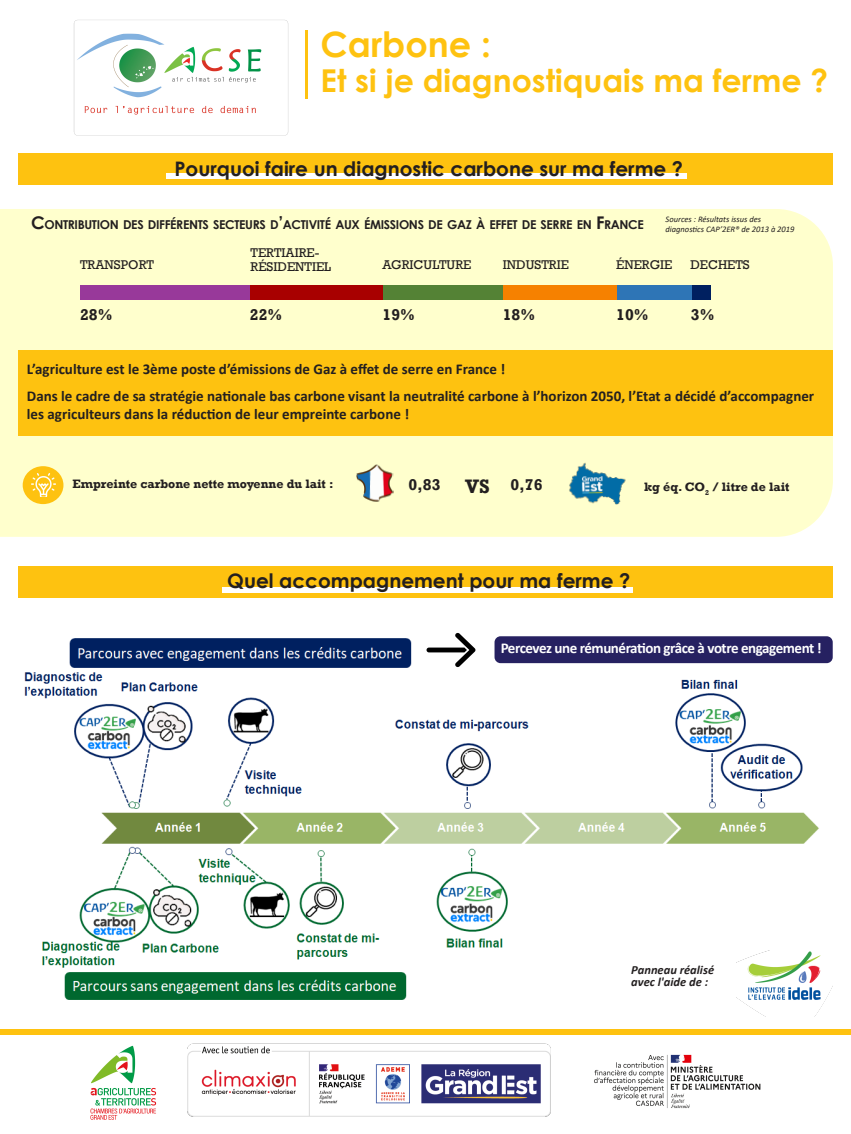
<style>
.page{position:relative;width:851px;height:1134px;background:#fff}
.page>*{position:absolute;margin:0;border:0;box-sizing:border-box;transform-origin:0 0}
.t1{font:700 35px "Century Gothic";color:#fec210}
.t2{font:700 31.5px "Century Gothic";color:#fec210}
.t3{font:700 20px "Century Gothic";color:#231f20}
.t4{font:700 20px "Rockwell";color:#231f20}
.t5{font:700 16px "Rockwell";color:#231f20}
.t6{font:700 15px/18px "Calibri";color:#231f20}
.t7{font:700 15px "Calibri";letter-spacing:-.03em;color:#fff}
.t8{font:13px "Rockwell";color:#231f20}
.t9{font:700 12.5px "Rockwell";color:#231f20}
.t10{font:italic 700 12.5px "Calibri";color:#231f20}
.t11{font:700 12.25px "Century Gothic";letter-spacing:-.03em;color:#231f20}
.t12{font:italic 8.5px "Calibri";color:#231f20}
.s1{font-size:17.5px}
</style>
<div class="page">
<div style="left:0;top:209px;width:832px;height:328px;background:#ffffcd"></div>
<img style="left:90px;top:1045px;width:67px;height:75px">
<img style="left:187px;top:1044px;width:364px;height:72px">
<img style="left:594px;top:1054px;width:167px;height:55px">
<img style="left:73px;top:19px;width:216px;height:117px">
<div style="left:0;top:1029px;width:850px;height:5px;background:#fec210"></div>
<hr style="left:305px;top:30px;width:2px;height:69px;background:#fec210">
<div style="left:18px;top:566px;width:814px;height:31px;background:#fec210"></div>
<div style="left:223px;top:587px;width:410px;height:5px;background:#fff"></div>
<div style="left:23px;top:466px;width:40px;height:38px;background:#fec210;border-radius:50%"></div>
<img style="left:31px;top:473px;width:24px;height:24px">
<div style="left:18px;top:153px;width:814px;height:31px;background:#fec210"></div>
<div style="left:166px;top:174px;width:520px;height:5px;background:#fff"></div>
<div style="left:80px;top:285px;width:170px;height:15px;background:#98399a"></div>
<div style="left:250px;top:285px;width:133px;height:15px;background:#a80000"></div>
<div style="left:383px;top:285px;width:120px;height:15px;background:#548235"></div>
<div style="left:503px;top:285px;width:113px;height:15px;background:#f68100"></div>
<div style="left:616px;top:285px;width:76px;height:15px;background:#2e75b6"></div>
<div style="left:692px;top:285px;width:19px;height:15px;background:#002060"></div>
<div style="left:18px;top:350px;width:814px;height:86px;background:#fec210"></div>
<img style="left:356px;top:464px;width:38px;height:42px">
<img style="left:562px;top:462px;width:66px;height:45px">
<img style="left:24px;top:636px;width:808px;height:364px">
<img style="left:424px;top:633px;width:53px;height:42px">
<div style="left:494px;top:636px;width:338px;height:27px;background:#262161;border-radius:6px"></div>
<img style="left:736px;top:950px;width:96px;height:66px">
<p class="t1" style="left:320px;top:17px;width:172px">Carbone :</p>
<p class="t2" style="left:320px;top:56px;width:509px">Et si je diagnostiquais ma ferme ?</p>
<p class="t3" style="left:174px;top:153px;width:510px">Pourquoi faire un diagnostic carbone sur ma ferme ?</p>
<p class="t11" style="left:31px;top:215px;width:614px"><span class="s1">C</span>ONTRIBUTION DES DIFFÉRENTS SECTEURS D<span class="s1">’</span>ACTIVITÉ AUX ÉMISSIONS DE GAZ À EFFET DE SERRE EN <span class="s1">F</span>RANCE</p>
<p class="t8" style="left:80px;top:257px;width:75px">TRANSPORT</p>
<p class="t12" style="left:665px;top:213px;width:97px">Sources : Résultats issus des</p>
<p class="t12" style="left:665px;top:224px;width:130px">diagnostics CAP’2ER® de 2013 à 2019</p>
<p class="t8" style="left:250px;top:246px;width:70px">TERTIAIRE-</p>
<p class="t8" style="left:250px;top:260px;width:82px">RÉSIDENTIEL</p>
<p class="t8" style="left:382px;top:257px;width:90px">AGRICULTURE</p>
<p class="t8" style="left:502px;top:257px;width:68px">INDUSTRIE</p>
<p class="t8" style="left:616px;top:257px;width:58px">ÉNERGIE</p>
<p class="t8" style="left:690px;top:257px;width:61px">DECHETS</p>
<p class="t5" style="left:80px;top:305px;width:34px">28%</p>
<p class="t5" style="left:250px;top:305px;width:34px">22%</p>
<p class="t5" style="left:382px;top:305px;width:34px">19%</p>
<p class="t5" style="left:502px;top:305px;width:34px">18%</p>
<p class="t5" style="left:616px;top:305px;width:34px">10%</p>
<p class="t5" style="left:690px;top:305px;width:25px">3%</p>
<p class="t6" style="left:27px;top:360px;width:480px">L’agriculture est le 3ème poste d’émissions de Gaz à effet de serre en France !</p>
<p class="t6" style="left:27px;top:387px;width:788px">Dans le cadre de sa stratégie nationale bas carbone visant la neutralité carbone à l’horizon 2050, l’Etat a décidé d’accompagner les agriculteurs dans la réduction de leur empreinte carbone !</p>
<p class="t9" style="left:72px;top:476px;width:262px">Empreinte carbone nette moyenne du lait :</p>
<p class="t5" style="left:408px;top:475px;width:34px">0,83</p>
<p class="t4" style="left:465px;top:474px;width:26px">VS</p>
<p class="t5" style="left:510px;top:475px;width:34px">0,76</p>
<p class="t9" style="left:644px;top:479px;width:147px">kg éq. CO<sub>2</sub> / litre de lait</p>
<p class="t3" style="left:227px;top:566px;width:404px">Quel accompagnement pour ma ferme ?</p>
<p class="t7" style="left:500px;top:637px;width:322px">Percevez une rémunération grâce à votre engagement !</p>
<p class="t10" style="left:631px;top:961px;width:84px">Panneau réalisé</p>
<p class="t10" style="left:631px;top:973px;width:78px">avec l'aide de :</p>
</div>
